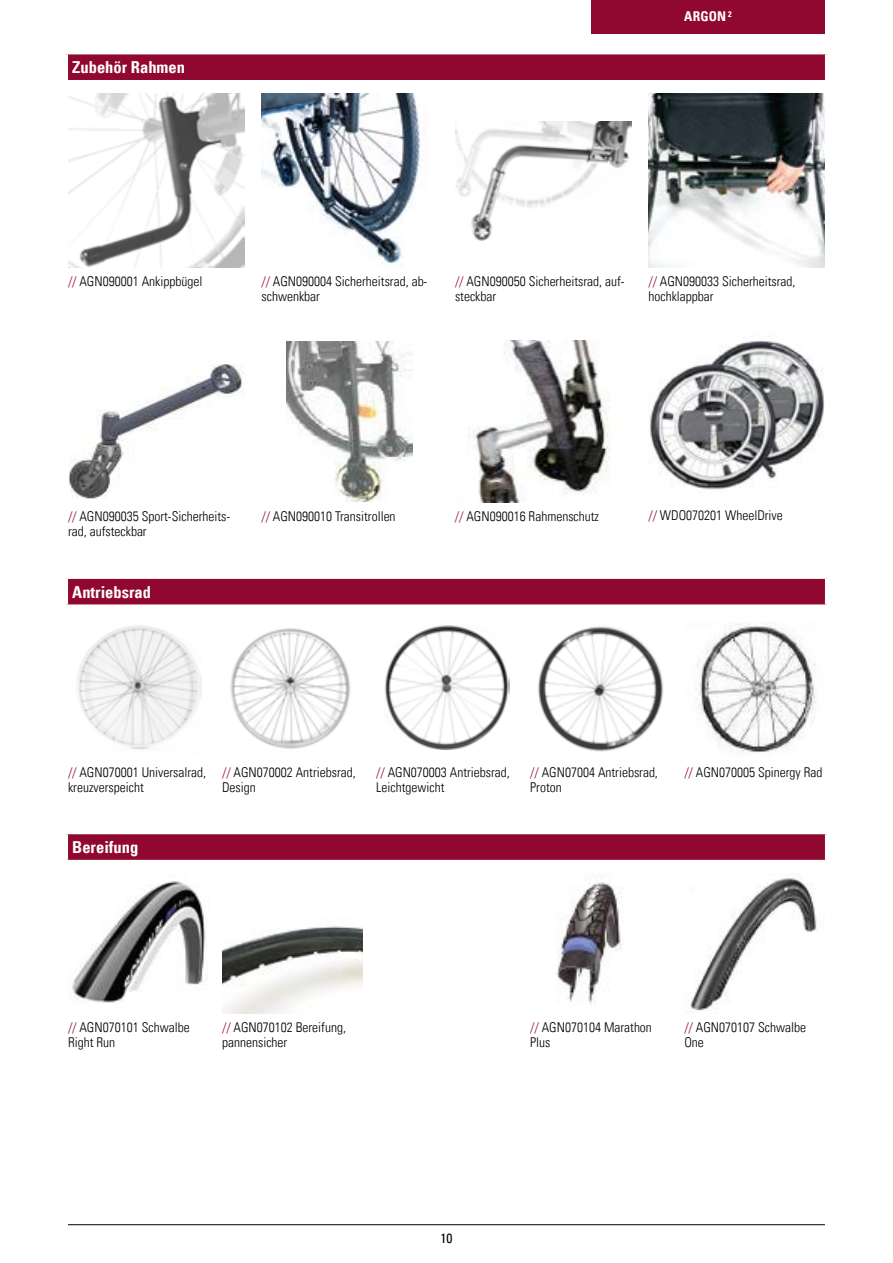
<style>
.page{position:relative;width:893px;height:1263px;background:#fff}
.page>*{position:absolute;margin:0;border:0;box-sizing:border-box;transform-origin:0 0}
.t1{font:16.5px "Univers Com 67 Bold Cond";color:#fff}
.t2{font:13.5px/15px "Univers Com 47 Light Cond";color:#000}
.t3{font:13.5px "Univers Com 67 Bold Cond";letter-spacing:.01em;color:#fff}
.t4{font:condensed 13.5px "Univers Com 57";color:#000}
.s1{color:#900730}
</style>
<div class="page">
<img style="left:687px;top:878px;width:130px;height:136px">
<img style="left:68px;top:94px;width:176px;height:174px">
<img style="left:261px;top:94px;width:164px;height:171px">
<img style="left:648px;top:94px;width:177px;height:174px">
<img style="left:68px;top:364px;width:176px;height:135px">
<img style="left:468px;top:341px;width:142px;height:161px">
<img style="left:455px;top:121px;width:176px;height:119px">
<img style="left:287px;top:341px;width:126px;height:161px">
<img style="left:77px;top:625px;width:124px;height:125px">
<img style="left:696px;top:624px;width:120px;height:129px">
<img style="left:72px;top:881px;width:134px;height:122px">
<img style="left:230px;top:628px;width:121px;height:121px">
<img style="left:538px;top:626px;width:126px;height:126px">
<img style="left:556px;top:873px;width:67px;height:132px">
<img style="left:222px;top:926px;width:141px;height:88px">
<img style="left:384px;top:625px;width:126px;height:124px">
<div style="left:66px;top:53px;width:761px;height:29px;background:#900730"></div>
<hr style="left:65px;top:51px;width:763px;height:3px;background:#fff">
<hr style="left:65px;top:54px;width:3px;height:26px;background:#fff">
<hr style="left:825px;top:54px;width:3px;height:26px;background:#fff">
<hr style="left:65px;top:80px;width:763px;height:3px;background:#fff">
<div style="left:66px;top:577px;width:761px;height:29px;background:#900730"></div>
<svg style="left:66px;top:577px;width:761px;height:2px;background:#faf4f6"></svg>
<hr style="left:65px;top:579px;width:3px;height:25px;background:#fff">
<hr style="left:825px;top:579px;width:3px;height:25px;background:#fff">
<svg style="left:66px;top:604px;width:761px;height:2px;background:#e5c5cf"></svg>
<div style="left:66px;top:832px;width:761px;height:29px;background:#900730"></div>
<hr style="left:65px;top:831px;width:763px;height:3px;background:#fff">
<hr style="left:65px;top:834px;width:3px;height:26px;background:#fff">
<hr style="left:825px;top:834px;width:3px;height:26px;background:#fff">
<hr style="left:65px;top:860px;width:763px;height:3px;background:#fff">
<img style="left:650px;top:340px;width:175px;height:150px">
<div style="left:591px;top:0;width:234px;height:34px;background:#900730"></div>
<hr style="left:68px;top:1224px;width:757px;height:1px;background:#000">
<p class="t1" style="left:72px;top:57px;width:114px">Zubehör Rahmen</p>
<p class="t3" style="left:684px;top:8px;width:49px">ARGON <sup>2</sup></p>
<p class="t2" style="left:68px;top:274px;width:136px"><span class="s1">//</span> AGN090001 Ankippbügel</p>
<p class="t2" style="left:262px;top:274px;width:167px"><span class="s1">//</span> AGN090004 Sicherheitsrad, ab&shy;schwenkbar</p>
<p class="t2" style="left:455px;top:274px;width:171px"><span class="s1">//</span> AGN090050 Sicherheitsrad, auf&shy;steckbar</p>
<p class="t2" style="left:648px;top:274px;width:149px"><span class="s1">//</span> AGN090033 Sicherheitsrad, hochklappbar</p>
<p class="t2" style="left:68px;top:508px;width:164px"><span class="s1">//</span> AGN090035 Sport-Sicherheits-</p>
<p class="t2" style="left:261px;top:508px;width:136px"><span class="s1">//</span> AGN090010 Transitrollen</p>
<p class="t2" style="left:68px;top:523px;width:80px">rad, aufsteckbar</p>
<p class="t1" style="left:72px;top:582px;width:80px">Antriebsrad</p>
<p class="t2" style="left:455px;top:508px;width:146px"><span class="s1">//</span> AGN090016 Rahmenschutz</p>
<p class="t2" style="left:648px;top:508px;width:136px"><span class="s1">//</span> WDO070201 WheelDrive</p>
<p class="t2" style="left:222px;top:764px;width:135px"><span class="s1">//</span> AGN070002 Antriebsrad,<br>Design</p>
<p class="t2" style="left:530px;top:764px;width:129px"><span class="s1">//</span> AGN07004 Antriebsrad,<br>Proton</p>
<p class="t2" style="left:376px;top:764px;width:135px"><span class="s1">//</span> AGN070003 Antriebsrad,<br>Leichtgewicht</p>
<p class="t2" style="left:68px;top:764px;width:140px"><span class="s1">//</span> AGN070001 Universalrad, kreuzverspeicht</p>
<p class="t2" style="left:684px;top:764px;width:140px"><span class="s1">//</span> AGN070005 Spinergy Rad</p>
<p class="t1" style="left:72px;top:837px;width:67px">Bereifung</p>
<p class="t2" style="left:68px;top:1020px;width:123px"><span class="s1">//</span> AGN070101 Schwalbe<br>Right Run</p>
<p class="t2" style="left:222px;top:1020px;width:125px"><span class="s1">//</span> AGN070102 Bereifung, pannensicher</p>
<p class="t4" style="left:440px;top:1229px;width:13px">10</p>
<p class="t2" style="left:530px;top:1020px;width:123px"><span class="s1">//</span> AGN070104 Marathon<br>Plus</p>
<p class="t2" style="left:684px;top:1020px;width:123px"><span class="s1">//</span> AGN070107 Schwalbe<br>One</p>
</div>
